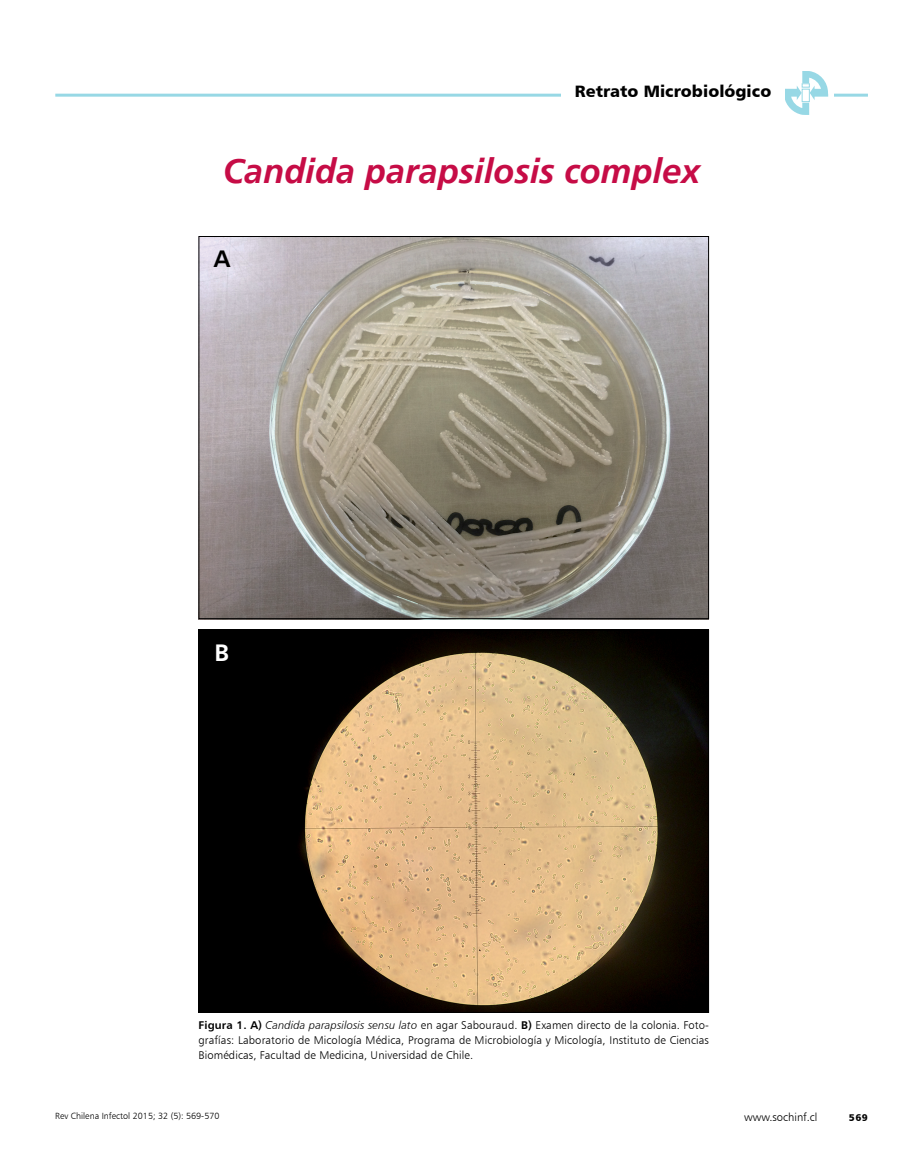
<style>
.page{position:relative;width:919px;height:1170px;background:#fff}
.page>*{position:absolute;margin:0;border:0;box-sizing:border-box;transform-origin:0 0}
.t1{font:italic 700 34.5px "Frutiger LT";color:#c60c46}
.t2{font:24px "Humanist 777 BT Bold B";color:#000}
.t3{font:24px "Humanist 777 BT Bold B";color:#fff}
.t4{font:16.5px "Humanist 777 BT Black B";color:#000}
.t5{font:11.25px/15px "Humanist 777 BT Light B";letter-spacing:.01em;color:#000;text-align:justify}
.t6{font:9.75px "Humanist 777 BT Black B";color:#000}
.t7{font:9px "Humanist 777 BT Light B";color:#000}
.s1{font-family:"Humanist 777 BT Bold B"}
.s2{font-family:"Humanist 777 BT Light Italic B"}
</style>
<div class="page">
<hr style="left:55px;top:94px;width:812px;height:3px;background:#97d8e5">
<div style="left:778px;top:90px;width:55px;height:10px;background:#fff"></div>
<svg style="left:785px;top:71px;width:43px;height:44px"></svg>
<div style="left:561px;top:80px;width:223px;height:29px;background:#fff"></div>
<img style="left:200px;top:238px;width:507px;height:379px">
<img style="left:200px;top:632px;width:507px;height:378px">
<h3 class="t4" style="left:575px;top:80px;width:198px">Retrato Microbiológico</h3>
<h1 class="t1" style="left:223px;top:151px;width:479px">Candida parapsilosis complex</h1>
<h2 class="t2" style="left:214px;top:244px;width:18px">A</h2>
<h2 class="t3" style="left:214px;top:637px;width:16px">B</h2>
<p class="t5" style="left:198px;top:1017px;width:512px"><span class="s1">Figura 1. A)</span> <span class="s2">Candida parapsilosis sensu lato</span> en agar Sabouraud. <span class="s1">B)</span> Examen directo de la colonia. Foto&shy;grafías: Laboratorio de Micología Médica, Programa de Microbiología y Micología, Instituto de Ciencias Biomédicas, Facultad de Medicina, Universidad de Chile.</p>
<p class="t7" style="left:55px;top:1110px;width:166px">Rev Chilena Infectol 2015; 32 (5): 569-570</p>
<p class="t5" style="left:744px;top:1109px;width:75px">www.sochinf.cl</p>
<p class="t6" style="left:848px;top:1111px;width:20px">569</p>
</div>
